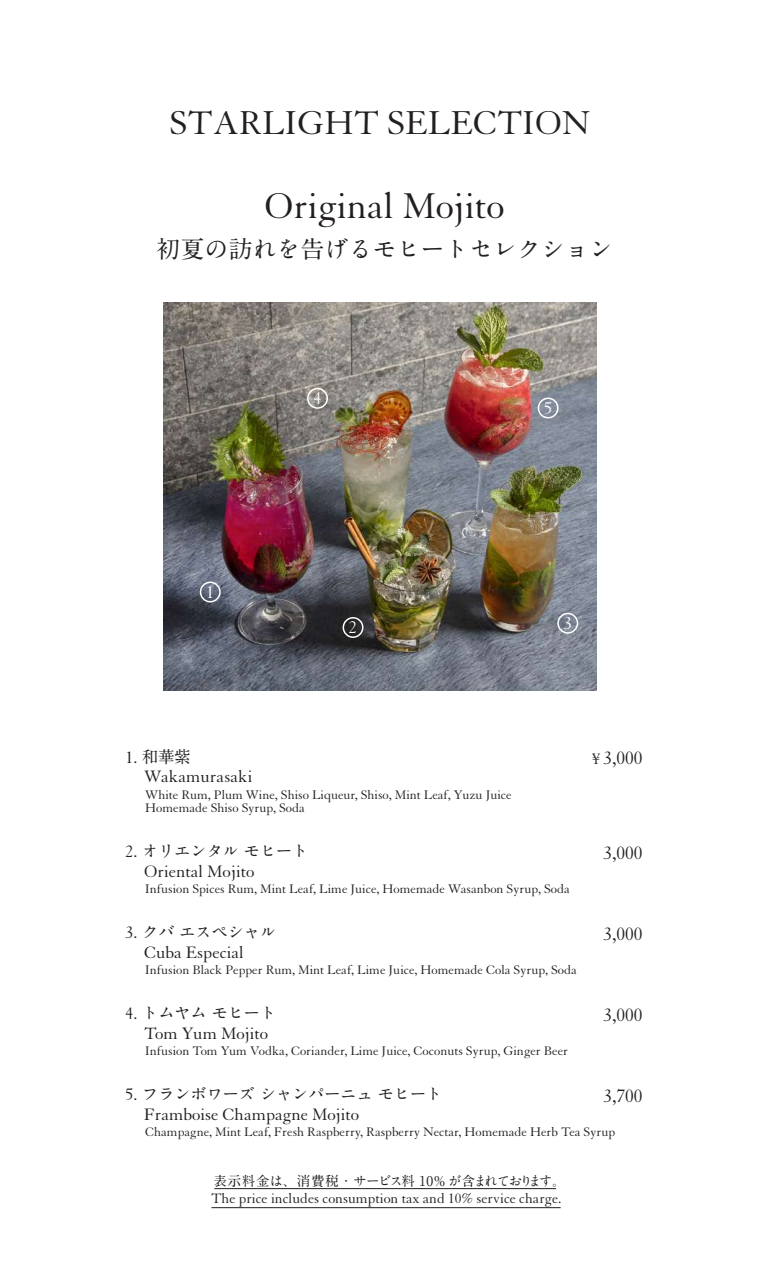
<style>
.page{position:relative;width:766px;height:1263px;background:#fff}
.page>*{position:absolute;margin:0;border:0;box-sizing:border-box;transform-origin:0 0}
.t1{font:39px "Granjon LT Std";color:#231f20}
.t2{font:36px "Granjon LT Std";color:#231f20}
.t3{font:700 24px "A1 Mincho Std";color:#231f20}
.t4{font:19.5px "Granjon LT Std";color:#231f20}
.t5{font:18.45px "Granjon LT Std";color:#fff}
.t6{font:18px "Granjon LT Std";color:#231f20}
.t7{font:700 16.5px "A1 Mincho Std";letter-spacing:-.025em;color:#231f20}
.t8{font:15px "Granjon LT Std";color:#231f20}
.t9{font:13.5px/13.5px "Granjon LT Std";color:#231f20}
.t10{font:700 13.5px "A1 Mincho Std";letter-spacing:-.08em;color:#231f20}
.s1{font-family:"Granjon LT Std";font-weight:400;font-size:18px}
.s2{font-size:16.5px}
</style>
<div class="page">
<img style="left:163px;top:303px;width:433px;height:387px">
<div style="left:200px;top:581px;width:21px;height:21px;border:2px solid #fff;border-radius:50%"></div>
<div style="left:342px;top:617px;width:21px;height:21px;border:2px solid #fff;border-radius:50%"></div>
<div style="left:557px;top:613px;width:21px;height:21px;border:2px solid #fff;border-radius:50%"></div>
<hr style="left:214px;top:1188px;width:342px;height:1px;background:#231f20">
<hr style="left:211px;top:1207px;width:349px;height:1px;background:#231f20">
<div style="left:307px;top:388px;width:21px;height:21px;border:2px solid #fff;border-radius:50%"></div>
<div style="left:537px;top:398px;width:21px;height:20px;border:2px solid #fff;border-radius:50%"></div>
<h2 class="t2" style="left:169px;top:104px;width:422px">STARLIGHT SELECTION</h2>
<h1 class="t1" style="left:264px;top:185px;width:241px">Original Mojito</h1>
<h3 class="t3" style="left:156px;top:229px;width:457px">初夏の訪れを告げるモヒートセレクション</h3>
<h3 class="t5" style="left:313px;top:388px;width:10px">4</h3>
<h3 class="t5" style="left:544px;top:398px;width:10px">5</h3>
<h3 class="t5" style="left:206px;top:582px;width:10px">1</h3>
<h3 class="t5" style="left:349px;top:617px;width:10px">2</h3>
<h3 class="t5" style="left:563px;top:613px;width:10px">3</h3>
<p class="t7" style="left:125px;top:743px;width:67px"><span class="s1">1.</span> 和華紫</p>
<h3 class="t6" style="left:144px;top:767px;width:109px">Wakamurasaki</h3>
<p class="t9" style="left:145px;top:788px;width:368px">White Rum, Plum Wine, Shiso Liqueur, Shiso, Mint Leaf, Yuzu Juice<br>Homemade Shiso Syrup, Soda</p>
<p class="t7" style="left:125px;top:838px;width:184px"><span class="s1">2.</span> オリエンタル モヒート</p>
<h3 class="t6" style="left:144px;top:862px;width:111px">Oriental Mojito</h3>
<p class="t9" style="left:145px;top:882px;width:426px">Infusion Spices Rum, Mint Leaf, Lime Juice, Homemade Wasanbon Syrup, Soda</p>
<p class="t7" style="left:125px;top:919px;width:152px"><span class="s1">3.</span> クバ エスペシャル</p>
<h3 class="t6" style="left:144px;top:943px;width:101px">Cuba Especial</h3>
<p class="t9" style="left:145px;top:963px;width:433px">Infusion Black Pepper Rum, Mint Leaf, Lime Juice, Homemade Cola Syrup, Soda</p>
<p class="t7" style="left:125px;top:1000px;width:152px"><span class="s1">4.</span> トムヤム モヒート</p>
<h3 class="t6" style="left:144px;top:1024px;width:125px">Tom Yum Mojito</h3>
<p class="t9" style="left:145px;top:1044px;width:424px">Infusion Tom Yum Vodka, Coriander, Lime Juice, Coconuts Syrup, Ginger Beer</p>
<p class="t7" style="left:125px;top:1081px;width:318px"><span class="s1">5.</span> フランボワーズ シャンパーニュ モヒート</p>
<h3 class="t6" style="left:144px;top:1105px;width:216px">Framboise Champagne Mojito</h3>
<h3 class="t4" style="left:592px;top:747px;width:51px"><span class="s2">¥</span> 3,000</h3>
<h3 class="t4" style="left:603px;top:842px;width:40px">3,000</h3>
<h3 class="t4" style="left:603px;top:923px;width:40px">3,000</h3>
<h3 class="t4" style="left:603px;top:1004px;width:40px">3,000</h3>
<h3 class="t4" style="left:603px;top:1085px;width:40px">3,700</h3>
<p class="t9" style="left:145px;top:1125px;width:471px">Champagne, Mint Leaf, Fresh Raspberry, Raspberry Nectar, Homemade Herb Tea Syrup</p>
<p class="t10" style="left:213px;top:1170px;width:353px">表示料金は、消費税・サービス料 10% が含まれております。</p>
<p class="t8" style="left:211px;top:1190px;width:352px">The price includes consumption tax and 10% service charge.</p>
</div>
